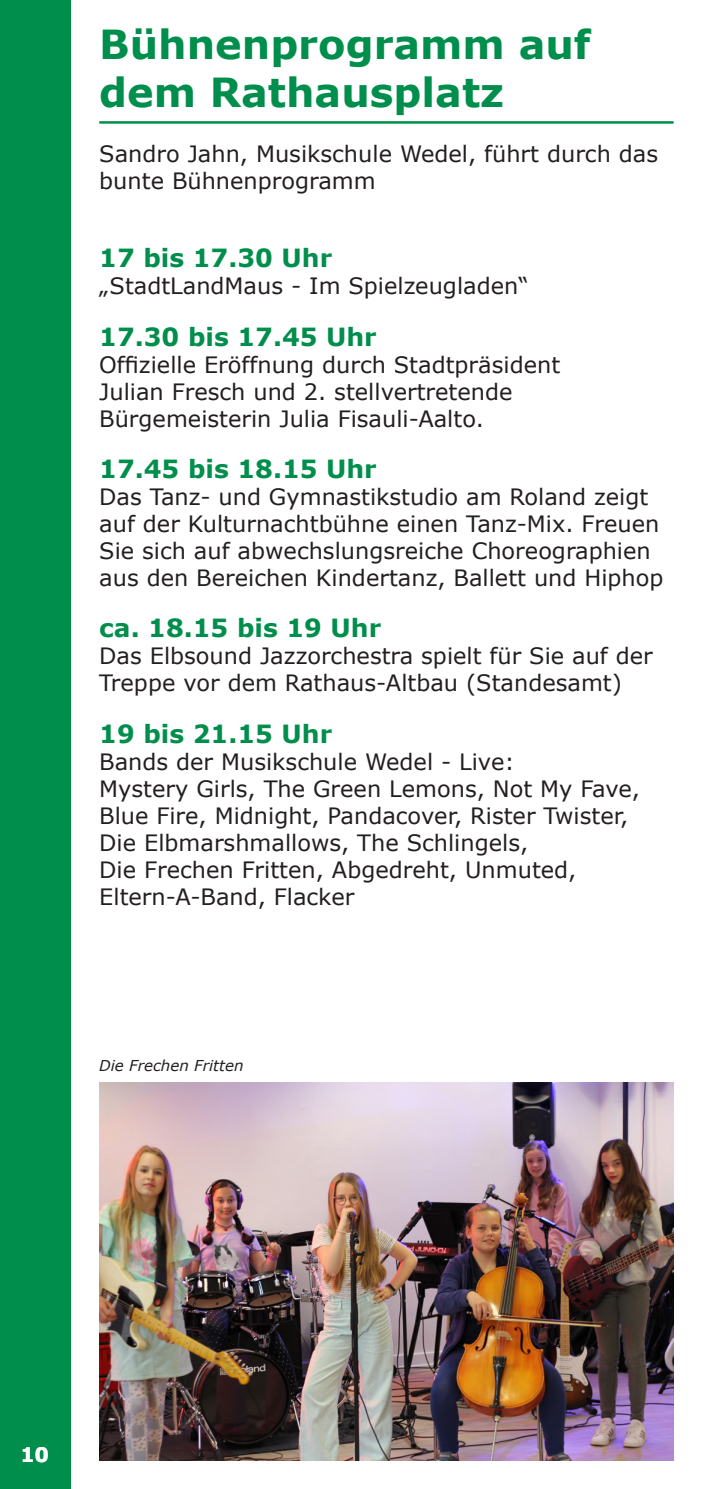
<style>
.page{position:relative;width:702px;height:1489px;background:#fff}
.page>*{position:absolute;margin:0;border:0;box-sizing:border-box;transform-origin:0 0}
.t1{font:700 40px/48px "Verdana";color:#008e4c}
.t2{font:700 25px "Verdana";color:#008e4c}
.t3{font:22.5px/27px "Verdana";color:#231f20}
.t4{font:700 20px "Verdana";color:#fff}
.t5{font:italic 15px "Verdana";color:#231f20}
</style>
<div class="page">
<div style="left:0;top:0;width:71px;height:1488px;background:#008e4c"></div>
<hr style="left:99px;top:121px;width:574px;height:3px;background:#008e4c">
<img style="left:99px;top:1082px;width:574px;height:378px">
<h1 class="t1" style="left:99px;top:21px;width:493px">Bühnenprogramm auf dem Rathausplatz</h1>
<p class="t3" style="left:99px;top:141px;width:560px">Sandro Jahn, Musikschule Wedel, führt durch das bunte Bühnenprogramm</p>
<p class="t2" style="left:99px;top:242px;width:234px">17 bis 17.30 Uhr</p>
<p class="t3" style="left:99px;top:273px;width:431px">„StadtLandMaus - Im Spielzeugladen“</p>
<p class="t2" style="left:99px;top:320px;width:279px">17.30 bis 17.45 Uhr</p>
<p class="t3" style="left:99px;top:351px;width:462px">Offizielle Eröffnung durch Stadtpräsident<br>Julian Fresch und 2. stellvertretende<br>Bürgemeisterin Julia Fisauli-Aalto.</p>
<p class="t2" style="left:99px;top:452px;width:279px">17.45 bis 18.15 Uhr</p>
<p class="t3" style="left:99px;top:483px;width:565px">Das Tanz- und Gymnastikstudio am Roland zeigt auf der Kulturnachtbühne einen Tanz-Mix. Freuen Sie sich auf abwechslungsreiche Choreographien aus den Bereichen Kindertanz, Ballett und Hiphop</p>
<p class="t2" style="left:99px;top:612px;width:283px">ca. 18.15 bis 19 Uhr</p>
<p class="t3" style="left:99px;top:643px;width:555px">Das Elbsound Jazzorchestra spielt für Sie auf der<br>Treppe vor dem Rathaus-Altbau (Standesamt)</p>
<p class="t2" style="left:99px;top:717px;width:234px">19 bis 21.15 Uhr</p>
<p class="t3" style="left:99px;top:748px;width:542px">Bands der Musikschule Wedel - Live:<br>Mystery Girls, The Green Lemons, Not My Fave, Blue Fire, Midnight, Pandacover, Rister Twister, Die Elbmarshmallows, The Schlingels,<br>Die Frechen Fritten, Abgedreht, Unmuted, Eltern-A-Band, Flacker</p>
<p class="t5" style="left:99px;top:1055px;width:146px">Die Frechen Fritten</p>
<p class="t4" style="left:21px;top:1441px;width:30px">10</p>
</div>
